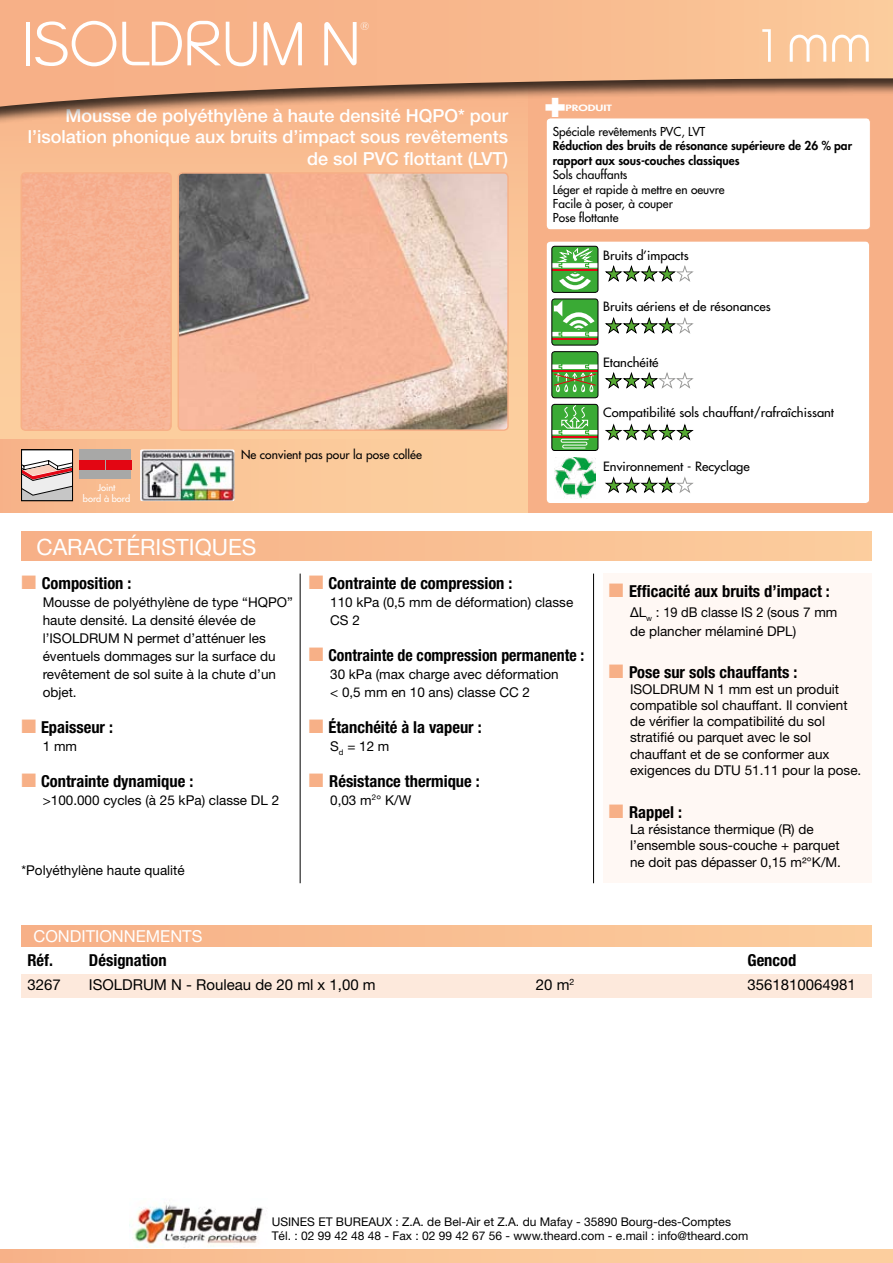
<style>
.page{position:relative;width:893px;height:1263px;background:#fff}
.page>*{position:absolute;margin:0;border:0;box-sizing:border-box;transform-origin:0 0}
.t1{font:500 62.7px "Crazy";color:#fff}
.t2{font:500 57.75px "Crazy";color:#fff}
.t3{font:800 31.95px "Futura";color:#fff}
.t4{font:22.5px "Helvetica Neue";color:#fff}
.t5{font:500 18px/21.6px "Helvetica Neue";color:#fff;text-align:right}
.t6{font:700 condensed 16.5px "Helvetica Neue";color:#000}
.t7{font:700 condensed 16.5px "Helvetica Neue";color:#000;scale:.96 1}
.t8{font:16.5px "Helvetica Neue";color:#fff}
.t9{font:15px "Helvetica Neue";color:#000}
.t10{font:13.5px/18px "Helvetica Neue";color:#000}
.t11{font:13.5px/19.5px "Helvetica Neue";color:#000;scale:.95 1}
.t12{font:12.45px "Futura";color:#000;scale:1.04 1}
.t13{font:12px/14.4px "Helvetica Neue";color:#000}
.t14{font:12px/14.4px "Futura";color:#000}
.t15{font:800 12px/14.4px "Futura";color:#000}
.t16{font:500 11.25px "Crazy";color:#fff}
.t17{font:9.15px/11.1px "Futura";color:#fff;text-align:center}
.t18{font:800 8.4px "Futura";color:#fff;scale:1.42 1}
.s1{color:#f7b087}
.s2{font-style:inherit}
</style>
<div class="page">
<div style="left:522px;top:0;width:371px;height:512px;background:#f7b087"></div>
<div style="left:0;top:430px;width:528px;height:82px;background:linear-gradient(to right,#f8b88d,#fcd2a2)"></div>
<div style="left:21px;top:925px;width:850px;height:21px;background:linear-gradient(to right,#f7af87,#fccd9e)"></div>
<div style="left:21px;top:974px;width:850px;height:23px;background:#fde9dc"></div>
<img style="left:133px;top:1204px;width:133px;height:43px">
<svg style="left:0;top:125px;width:528px;height:313px;background:#f9c093"></svg>
<img style="left:178px;top:173px;width:328px;height:257px">
<div style="left:178px;top:172px;width:331px;height:259px;border:2px solid #f7b087;border-radius:4px"></div>
<img style="left:21px;top:173px;width:148px;height:257px">
<div style="left:21px;top:172px;width:151px;height:259px;border:2px solid #f7b087;border-radius:4px"></div>
<img style="left:140px;top:450px;width:94px;height:51px">
<div style="left:0;top:0;width:893px;height:125px;background:#000;opacity:.75"></div>
<svg style="left:0;top:0;width:893px;height:107px"></svg>
<svg style="left:0;top:1249px;width:893px;height:14px;background:#fac496"></svg>
<div style="left:22px;top:450px;width:51px;height:51px;background:#fff"></div>
<svg style="left:23px;top:460px;width:48px;height:39px;background:#ceb8b8"></svg>
<div style="left:21px;top:449px;width:52px;height:52px;border:1px solid #000"></div>
<div style="left:80px;top:449px;width:51px;height:30px;background:#a8a8a7"></div>
<div style="left:80px;top:460px;width:25px;height:10px;background:#e30613"></div>
<div style="left:106px;top:460px;width:25px;height:10px;background:#e30613"></div>
<div style="left:546px;top:118px;width:324px;height:112px;background:#fff;border-radius:4px"></div>
<div style="left:546px;top:118px;width:325px;height:112px;border:1px solid #f7b087;border-radius:4px"></div>
<div style="left:21px;top:531px;width:850px;height:30px;background:linear-gradient(to right,#f7af87,#fccd9e)"></div>
<hr style="left:300px;top:574px;width:1px;height:309px;background:#000">
<hr style="left:593px;top:574px;width:1px;height:309px;background:#000">
<div style="left:603px;top:574px;width:268px;height:309px;background:#fff8f4"></div>
<div style="left:546px;top:241px;width:324px;height:262px;background:#fff;border-radius:4px"></div>
<div style="left:546px;top:241px;width:324px;height:263px;border:1px solid #f7b087;border-radius:4px"></div>
<img style="left:555px;top:458px;width:40px;height:41px">
<svg style="left:552px;top:404px;width:46px;height:45px;background:#6fb562"></svg>
<div style="left:552px;top:404px;width:46px;height:47px;border:1px solid #000;border-radius:3px"></div>
<svg style="left:554px;top:299px;width:44px;height:46px"></svg>
<hr style="left:552px;top:338px;width:46px;height:2px;background:#e30613">
<div style="left:552px;top:299px;width:46px;height:46px;border:1px solid #000;border-radius:3px"></div>
<svg style="left:554px;top:246px;width:44px;height:45px"></svg>
<div style="left:552px;top:246px;width:46px;height:47px;border:1px solid #000;border-radius:3px"></div>
<svg style="left:552px;top:353px;width:46px;height:45px;background:#6ba954"></svg>
<div style="left:552px;top:351px;width:46px;height:47px;border:1px solid #000;border-radius:3px"></div>
<svg style="left:605px;top:265px;width:89px;height:17px"></svg>
<svg style="left:605px;top:476px;width:89px;height:18px"></svg>
<svg style="left:605px;top:317px;width:89px;height:17px"></svg>
<svg style="left:605px;top:372px;width:89px;height:17px"></svg>
<svg style="left:605px;top:423px;width:89px;height:18px"></svg>
<h1 class="t1" style="left:21px;top:6px;width:339px">ISOLDRUM N</h1>
<h2 class="t2" style="left:761px;top:7px;width:112px">1 mm</h2>
<p class="t16" style="left:360px;top:19px;width:10px">®</p>
<h3 class="t5" style="left:28px;top:104px;width:482px">Mousse de polyéthylène à haute densité HQPO* pour l’isolation phonique aux bruits d’impact sous revêtements de sol PVC flottant (LVT)</h3>
<p class="t17" style="left:83px;top:482px;width:49px">Joint<br>bord à bord</p>
<p class="t14" style="left:241px;top:447px;width:182px">Ne convient pas pour la pose collée</p>
<h3 class="t3" style="left:542px;top:85px;width:27px">+</h3>
<p class="t18" style="left:565px;top:102px;width:34px">produit</p>
<p class="t14" style="left:553px;top:124px;width:154px">Spéciale revêtements pvc, lvt</p>
<p class="t15" style="left:553px;top:139px;width:301px">Réduction des bruits de résonance supérieure de 26 % par rapport aux sous-couches classiques</p>
<p class="t14" style="left:553px;top:168px;width:173px">Sols chauffants<br>Léger et rapide à mettre en oeuvre<br>Facile à poser, à couper<br>Pose flottante</p>
<p class="t12" style="left:603px;top:247px;width:84px">Bruits d’impacts</p>
<p class="t12" style="left:603px;top:299px;width:163px">Bruits aériens et de résonances</p>
<p class="t12" style="left:603px;top:355px;width:55px">Etanchéité</p>
<p class="t12" style="left:603px;top:405px;width:224px">Compatibilité sols chauffant/rafraîchissant</p>
<p class="t12" style="left:603px;top:459px;width:142px">Environnement - Recyclage</p>
<h3 class="t4" style="left:36px;top:533px;width:221px">CARACTÉRISTIQUES</h3>
<p class="t6" style="left:21px;top:573px;width:111px"><span class="s1">■</span> Composition :</p>
<p class="t10" style="left:43px;top:593px;width:252px">Mousse de polyéthylène de type “HQPO” haute densité. La densité élevée de l’ISOLDRUM N permet d’atténuer les éventuels dommages sur la surface du revêtement de sol suite à la chute d’un objet.</p>
<p class="t6" style="left:21px;top:717px;width:93px"><span class="s1">■</span> Epaisseur :</p>
<p class="t10" style="left:43px;top:737px;width:36px">1 mm</p>
<p class="t6" style="left:21px;top:771px;width:173px"><span class="s1">■</span> Contrainte dynamique :</p>
<p class="t10" style="left:43px;top:791px;width:238px">&gt;100.000 cycles (à 25 kPa) classe DL 2</p>
<p class="t6" style="left:309px;top:573px;width:205px"><span class="s1">■</span> Contrainte de compression :</p>
<p class="t10" style="left:330px;top:593px;width:245px">110 kPa (0,5 mm de déformation) classe<br>CS 2</p>
<p class="t7" style="left:309px;top:645px;width:288px"><span class="s1">■</span> Contrainte de compression permanente :</p>
<p class="t10" style="left:330px;top:665px;width:230px">30 kPa (max charge avec déformation &lt; 0,5 mm en 10 ans) classe CC 2</p>
<p class="t6" style="left:309px;top:717px;width:174px"><span class="s1">■</span> Étanchéité à la vapeur :</p>
<p class="t10" style="left:330px;top:737px;width:61px">S<sub>d</sub> = 12 m</p>
<p class="t6" style="left:309px;top:771px;width:172px"><span class="s1">■</span> Résistance thermique :</p>
<p class="t10" style="left:330px;top:791px;width:83px">0,03 m<sup>2</sup>° K/W</p>
<p class="t10" style="left:21px;top:861px;width:165px">*Polyéthylène haute qualité</p>
<p class="t6" style="left:609px;top:581px;width:223px"><span class="s1">■</span> Efficacité aux bruits d’impact :</p>
<p class="t11" style="left:630px;top:602px;width:220px"><span class="s2">∆L</span><sub>w</sub> <span class="s2">:</span> 19 dB classe IS 2 (sous 7 mm de plancher mélaminé DPL)</p>
<p class="t6" style="left:609px;top:662px;width:190px"><span class="s1">■</span> Pose sur sols chauffants :</p>
<p class="t10" style="left:630px;top:681px;width:233px;line-height:16.2px">ISOLDRUM N 1 mm est un produit compatible sol chauffant. Il convient de vérifier la compatibilité du sol stratifié ou parquet avec le sol chauffant et de se conformer aux exigences du DTU 51.11 pour la pose.</p>
<p class="t6" style="left:609px;top:802px;width:75px"><span class="s1">■</span> Rappel :</p>
<p class="t10" style="left:630px;top:821px;width:212px;line-height:16.2px">La résistance thermique (R) de l’ensemble sous-couche + parquet ne doit pas dépasser 0,15 m²°K/M.</p>
<p class="t8" style="left:33px;top:927px;width:170px">CONDITIONNEMENTS</p>
<p class="t6" style="left:27px;top:950px;width:27px">Réf.</p>
<p class="t6" style="left:89px;top:950px;width:79px">Désignation</p>
<p class="t6" style="left:747px;top:950px;width:50px">Gencod</p>
<p class="t9" style="left:27px;top:976px;width:35px">3267</p>
<p class="t9" style="left:89px;top:976px;width:288px">ISOLDRUM N - Rouleau de 20 ml x 1,00 m</p>
<p class="t9" style="left:536px;top:976px;width:40px">20 m<sup>2</sup></p>
<p class="t9" style="left:747px;top:976px;width:110px">3561810064981</p>
<p class="t13" style="left:272px;top:1214px;width:478px">USINES ET BUREAUX : Z.A. de Bel-Air et Z.A. du Mafay - 35890 Bourg-des-Comptes<br>Tél. : 02 99 42 48 48 - Fax : 02 99 42 67 56 - www.theard.com - e.mail : info@theard.com</p>
</div>
